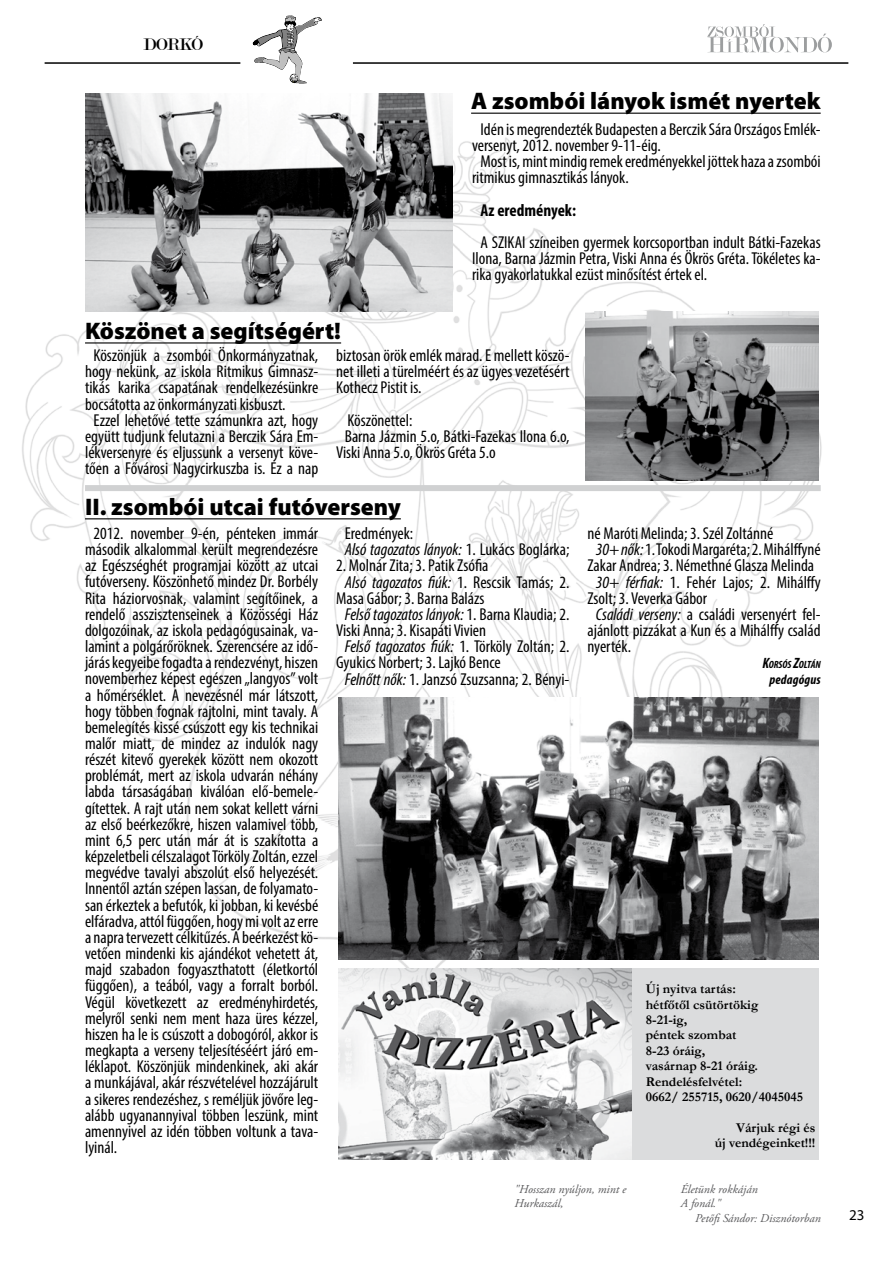
<style>
.page{position:relative;width:893px;height:1263px;background:#fff}
.page>*{position:absolute;margin:0;border:0;box-sizing:border-box;transform-origin:0 0}
.t1{font:900 24px "Myriad Pro";color:#000}
.t2{font:18px "Modern";color:#000}
.t3{font:condensed 17.25px/16.2px "Myriad Pro";color:#000;text-align:justify}
.t4{font:italic condensed 17.25px "Myriad Pro";color:#000}
.t5{font:700 condensed 17.25px "Myriad Pro";color:#000}
.t6{font:15px "Myriad Pro";color:#000}
.t7{font:700 13.5px/15.5px "Garamond";color:#000}
.t8{font:italic 700 condensed 13.5px "Myriad Pro";letter-spacing:.01em;color:#000}
.t9{font:italic 12px/14.4px "Adobe Garamond Pro";color:#58585a}
.t10{font:italic 700 condensed 10.5px "Myriad Pro";letter-spacing:-.005em;color:#000}
.s1{font-style:italic}
.s2{font-style:normal}
.s3{font-size:15px}
</style>
<div class="page">
<img style="left:22px;top:112px;width:800px;height:856px">
<svg style="left:253px;top:16px;width:69px;height:68px"></svg>
<hr style="left:353px;top:62px;width:495px;height:2px;background:#000">
<hr style="left:45px;top:62px;width:195px;height:2px;background:#000">
<svg style="left:707px;top:24px;width:125px;height:28px"></svg>
<hr style="left:471px;top:113px;width:350px;height:1px;background:#000">
<hr style="left:85px;top:342px;width:256px;height:1px;background:#000">
<hr style="left:85px;top:518px;width:316px;height:1px;background:#000">
<img style="left:586px;top:311px;width:233px;height:170px">
<img style="left:85px;top:94px;width:368px;height:217px">
<img style="left:338px;top:697px;width:481px;height:262px">
<img style="left:338px;top:968px;width:294px;height:192px">
<div style="left:632px;top:968px;width:187px;height:192px;background:#dbdcdd"></div>
<div style="left:85px;top:485px;width:736px;height:6px;background:#d0d1d2"></div>
<p class="t2" style="left:143px;top:35px;width:61px">Dorkó</p>
<h1 class="t1" style="left:85px;top:317px;width:258px">Köszönet a segítségért!</h1>
<h1 class="t1" style="left:471px;top:88px;width:351px">A zsombói lányok ismét nyertek</h1>
<p class="t3" style="left:480px;top:121px;width:342px">Idén is megrendezték Budapesten a Berczik Sára Országos Emlék-</p>
<p class="t3" style="left:472px;top:137px;width:190px">versenyt, 2012. november 9-11-éig.</p>
<p class="t3" style="left:480px;top:153px;width:342px">Most is, mint mindig remek eredményekkel jöttek haza a zsombói</p>
<p class="t3" style="left:472px;top:169px;width:158px">ritmikus gimnasztikás lányok.</p>
<p class="t5" style="left:480px;top:199px;width:97px">Az eredmények:</p>
<p class="t3" style="left:472px;top:234px;width:350px;text-indent:9px">A SZIKAI színeiben gyermek korcsoportban indult Bátki-Fazekas Ilona, Barna Jázmin Petra, Viski Anna és Ökrös Gréta. Tökéletes ka&shy;rika gyakorlatukkal ezüst minősítést értek el.</p>
<p class="t3" style="left:94px;top:347px;width:226px">Köszönjük a zsombói Önkormányzatnak,</p>
<p class="t3" style="left:85px;top:363px;width:235px">hogy nekünk, az iskola Ritmikus Gimnasz-</p>
<p class="t3" style="left:85px;top:379px;width:235px">tikás karika csapatának rendelkezésünkre</p>
<p class="t3" style="left:85px;top:395px;width:202px">bocsátotta az önkormányzati kisbuszt.</p>
<p class="t3" style="left:94px;top:412px;width:226px">Ezzel lehetővé tette számunkra azt, hogy</p>
<p class="t3" style="left:85px;top:428px;width:235px">együtt tudjunk felutazni a Berczik Sára Em-</p>
<p class="t3" style="left:85px;top:444px;width:235px">lékversenyre és eljussunk a versenyt köve-</p>
<p class="t3" style="left:85px;top:460px;width:235px">tően a Fővárosi Nagycirkuszba is. Ez a nap</p>
<p class="t3" style="left:336px;top:347px;width:235px">biztosan örök emlék marad. E mellett köszö&shy;net illeti a türelméért és az ügyes vezetésért Kothecz Pistit is.</p>
<p class="t3" style="left:347px;top:412px;width:66px">Köszönettel:</p>
<p class="t3" style="left:345px;top:428px;width:226px">Barna Jázmin 5.o, Bátki-Fazekas Ilona 6.o,</p>
<p class="t3" style="left:336px;top:444px;width:161px">Viski Anna 5.o, Ökrös Gréta 5.o</p>
<h1 class="t1" style="left:85px;top:493px;width:317px">II. zsombói utcai futóverseny</h1>
<p class="t3" style="left:85px;top:525px;width:235px;text-indent:9px">2012. november 9-én, pénteken immár második alkalommal került megrendezésre az Egészséghét programjai között az utcai futóverseny. Köszönhető mindez Dr. Borbély Rita háziorvosnak, valamint segítőinek, a rendelő asszisztenseinek a Közösségi Ház dolgozóinak, az iskola pedagógusainak, va&shy;lamint a polgárőröknek. Szerencsére az idő&shy;járás kegyeibe fogadta a rendezvényt, hiszen novemberhez képest egészen „langyos” volt a hőmérséklet. A nevezésnél már látszott, hogy többen fognak rajtolni, mint tavaly. A bemelegítés kissé csúszott egy kis technikai malőr miatt, de mindez az indulók nagy részét kitevő gyerekek között nem okozott problémát, mert az iskola udvarán néhány labda társaságában kiválóan elő-bemele&shy;gítettek. A rajt után nem sokat kellett várni az első beérkezőkre, hiszen valamivel több, mint 6,5 perc után már át is szakította a képzeletbeli célszalagot Törköly Zoltán, ezzel megvédve tavalyi abszolút első helyezését.<br>Innentől aztán szépen lassan, de folyamato&shy;san érkeztek a befutók, ki jobban, ki kevésbé elfáradva, attól függően, hogy mi volt az erre a napra tervezett célkitűzés. A beérkezést kö&shy;vetően mindenki kis ajándékot vehetett át, majd szabadon fogyaszthatott (életkortól függően), a teából, vagy a forralt borból.<br>Végül következett az eredményhirdetés, melyről senki nem ment haza üres kézzel, hiszen ha le is csúszott a dobogóról, akkor is megkapta a verseny teljesítéséért járó em&shy;léklapot. Köszönjük mindenkinek, aki akár a munkájával, akár részvételével hozzájárult a sikeres rendezéshez, s reméljük jövőre leg&shy;alább ugyanannyival többen leszünk, mint amennyivel az idén többen voltunk a tava&shy;lyinál.</p>
<p class="t3" style="left:345px;top:525px;width:226px">Eredmények:<br><span class="s1">Alsó tagozatos lányok:</span> 1. Lukács Boglárka;</p>
<p class="t3" style="left:336px;top:557px;width:154px">2. Molnár Zita; 3. Patik Zsófia</p>
<p class="t4" style="left:345px;top:571px;width:226px">Alsó tagozatos fiúk: <span class="s2">1. Rescsik Tamás; 2.</span></p>
<p class="t3" style="left:336px;top:590px;width:150px">Masa Gábor; 3. Barna Balázs</p>
<p class="t4" style="left:345px;top:604px;width:226px">Felső tagozatos lányok: <span class="s2">1. Barna Klaudia; 2.</span></p>
<p class="t3" style="left:336px;top:622px;width:151px">Viski Anna; 3. Kisapáti Vivien</p>
<p class="t4" style="left:345px;top:636px;width:226px">Felső tagozatos fiúk: <span class="s2">1. Törköly Zoltán; 2.</span></p>
<p class="t3" style="left:336px;top:654px;width:166px">Gyukics Norbert; 3. Lajkó Bence</p>
<p class="t3" style="left:345px;top:670px;width:226px"><span class="s1">Felnőtt nők:</span> 1. Janzsó Zsuzsanna; 2. Bényi-</p>
<p class="t3" style="left:587px;top:525px;width:187px">né Maróti Melinda; 3. Szél Zoltánné</p>
<p class="t3" style="left:596px;top:541px;width:226px"><span class="s1">30+ nők:</span> 1. Tokodi Margaréta; 2. Mihálffyné</p>
<p class="t3" style="left:587px;top:557px;width:228px">Zakar Andrea; 3. Némethné Glasza Melinda</p>
<p class="t3" style="left:596px;top:574px;width:226px"><span class="s1">30+ férfiak:</span> 1. Fehér Lajos; 2. Mihálffy</p>
<p class="t3" style="left:587px;top:590px;width:121px">Zsolt; 3. Veverka Gábor</p>
<p class="t3" style="left:596px;top:606px;width:226px"><span class="s1">Családi verseny:</span> a családi versenyért fel-</p>
<p class="t3" style="left:587px;top:622px;width:235px">ajánlott pizzákat a Kun és a Mihálffy család</p>
<p class="t3" style="left:587px;top:638px;width:45px">nyerték.</p>
<p class="t10" style="left:762px;top:658px;width:60px"><span class="s3">K</span>ORSÓS <span class="s3">Z</span>OLTÁN</p>
<p class="t8" style="left:770px;top:671px;width:53px">pedagógus</p>
<p class="t7" style="left:646px;top:981px;width:159px">Új nyitva tartás:<br>hétfőtől csütörtökig<br>8-21-ig,<br>péntek szombat<br>8-23 óráig,<br>vasárnap 8-21 óráig.<br>Rendelésfelvétel:<br>0662/ 255715, 0620/4045045</p>
<p class="t7" style="left:715px;top:1120px;width:102px;text-align:right">Várjuk régi és<br>új vendégeinket!!!</p>
<p class="t9" style="left:514px;top:1182px;width:113px">"Hosszan nyúljon, mint e<br>Hurkaszál,</p>
<p class="t9" style="left:681px;top:1182px;width:78px">Életünk rokkáján<br>A fonál."</p>
<p class="t9" style="left:695px;top:1211px;width:127px">Petőfi Sándor: Disznótorban</p>
<p class="t6" style="left:849px;top:1206px;width:17px">23</p>
</div>
